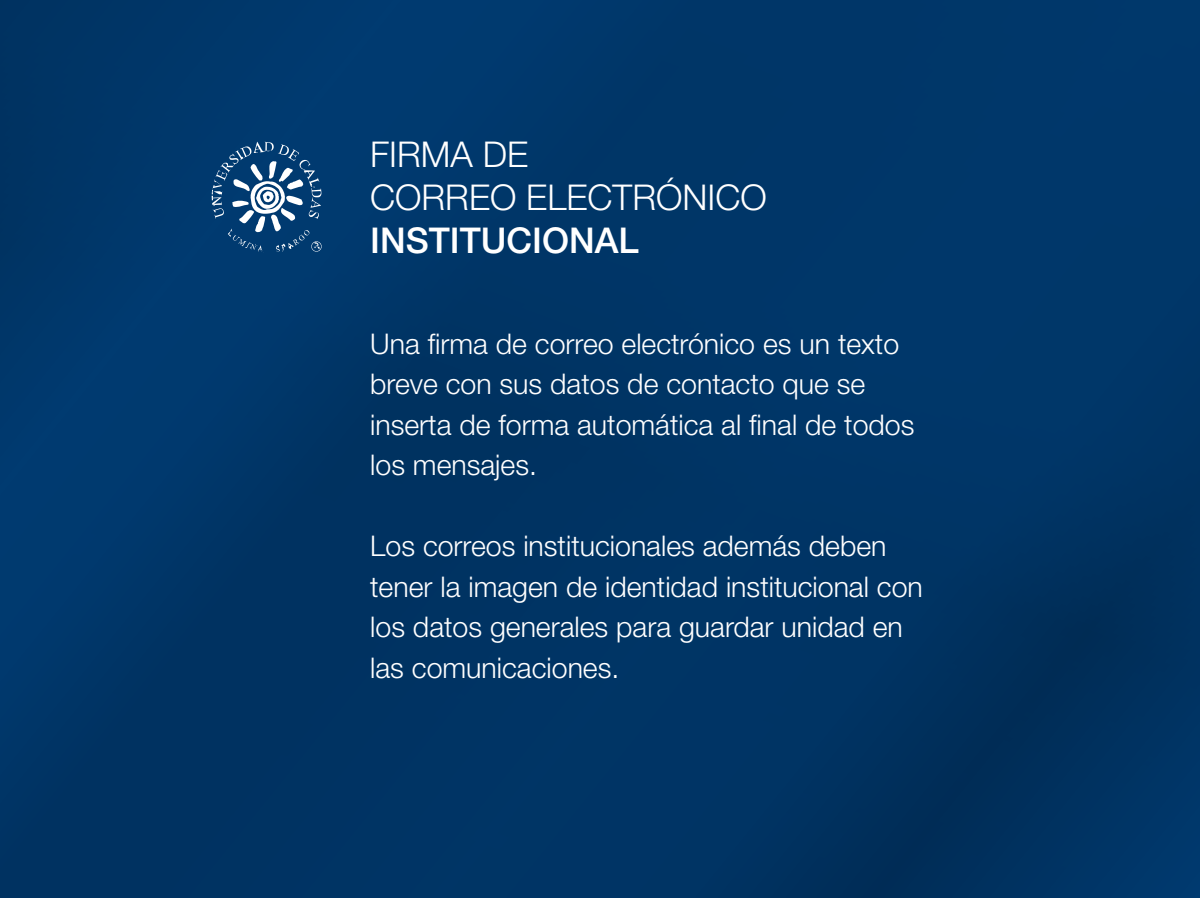
<style>
.page{position:relative;width:1200px;height:898px;background:#003566}
.page>*{position:absolute;margin:0;border:0;box-sizing:border-box;transform-origin:0 0}
.t1{font:300 35.55px/42.6px "Helvetica Neue LT Std";color:#fff}
.t2{font:500 35.55px "Helvetica Neue LT Std";color:#fff}
.t3{font:300 28.5px/40.5px "Helvetica Neue LT Std";color:#fff}
</style>
<div class="page">
<svg style="left:212px;top:142px;width:110px;height:110px"></svg>
<p class="t1" style="left:370px;top:132px;width:398px">FIRMA DE<br>CORREO ELECTRÓNICO</p>
<p class="t2" style="left:370px;top:219px;width:270px">INSTITUCIONAL</p>
<p class="t3" style="left:370px;top:323px;width:546px">Una firma de correo electrónico es un texto breve con sus datos de contacto que se inserta de forma automática al final de todos los mensajes.</p>
<p class="t3" style="left:370px;top:525px;width:554px">Los correos institucionales además deben tener la imagen de identidad institucional con los datos generales para guardar unidad en las comunicaciones.</p>
</div>
